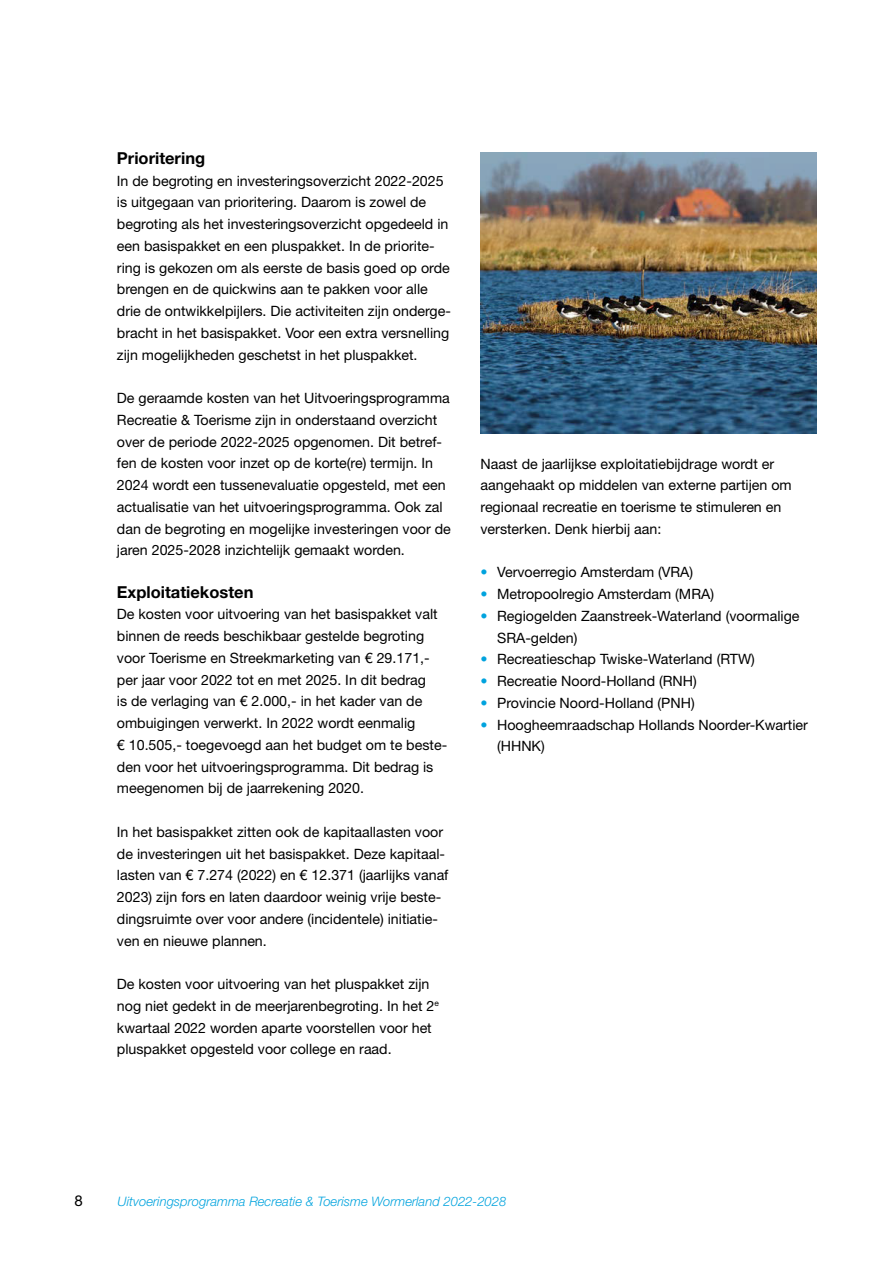
<style>
.page{position:relative;width:893px;height:1263px;background:#fff}
.page>*{position:absolute;margin:0;border:0;box-sizing:border-box;transform-origin:0 0}
.t1{font:700 16.5px "Helvetica Neue LT Std";color:#000}
.t2{font:15px "Helvetica Neue LT Std";color:#000}
.t3{font:14.25px/21.8px "Helvetica Neue LT Std";color:#000}
.t4{font:italic 300 13.05px "Helvetica Neue LT Std";color:#00a3de}
.s1{color:#00a3de}
</style>
<div class="page">
<img style="left:480px;top:152px;width:336px;height:282px">
<p class="t1" style="left:117px;top:148px;width:90px">Prioritering</p>
<p class="t3" style="left:117px;top:169px;width:335px">In de begroting en investeringsoverzicht 2022-2025 is uitgegaan van prioritering. Daarom is zowel de begroting als het investeringsoverzicht opgedeeld in een basispakket en een pluspakket. In de priorite&shy;ring is gekozen om als eerste de basis goed op orde brengen en de quickwins aan te pakken voor alle drie de ontwikkelpijlers. Die activiteiten zijn onderge&shy;bracht in het basispakket. Voor een extra versnelling zijn mogelijkheden geschetst in het pluspakket.</p>
<p class="t3" style="left:117px;top:387px;width:335px">De geraamde kosten van het Uitvoeringsprogramma Recreatie &amp; Toerisme zijn in onderstaand overzicht over de periode 2022-2025 opgenomen. Dit betref&shy;fen de kosten voor inzet op de korte(re) termijn. In 2024 wordt een tussenevaluatie opgesteld, met een actualisatie van het uitvoeringsprogramma. Ook zal dan de begroting en mogelijke investeringen voor de jaren 2025-2028 inzichtelijk gemaakt worden.</p>
<p class="t1" style="left:117px;top:582px;width:138px">Exploitatiekosten</p>
<p class="t3" style="left:117px;top:603px;width:332px">De kosten voor uitvoering van het basispakket valt binnen de reeds beschikbaar gestelde begroting voor Toerisme en Streekmarketing van € 29.171,- per jaar voor 2022 tot en met 2025. In dit bedrag<br>is de verlaging van € 2.000,- in het kader van de ombuigingen verwerkt. In 2022 wordt eenmalig<br>€ 10.505,- toegevoegd aan het budget om te beste&shy;den voor het uitvoeringsprogramma. Dit bedrag is meegenomen bij de jaarrekening 2020.</p>
<p class="t3" style="left:117px;top:821px;width:333px">In het basispakket zitten ook de kapitaallasten voor de investeringen uit het basispakket. Deze kapitaal&shy;lasten van € 7.274 (2022) en € 12.371 (jaarlijks vanaf 2023) zijn fors en laten daardoor weinig vrije beste&shy;dingsruimte over voor andere (incidentele) initiatie&shy;ven en nieuwe plannen.</p>
<p class="t3" style="left:117px;top:973px;width:324px">De kosten voor uitvoering van het pluspakket zijn nog niet gedekt in de meerjarenbegroting. In het 2<sup>e </sup>kwartaal 2022 worden aparte voorstellen voor het pluspakket opgesteld voor college en raad.</p>
<p class="t3" style="left:480px;top:452px;width:313px">Naast de jaarlijkse exploitatiebijdrage wordt er aangehaakt op middelen van externe partijen om regionaal recreatie en toerisme te stimuleren en versterken. Denk hierbij aan:</p>
<p class="t3" style="left:480px;top:561px;width:214px"><span class="s1">•</span> Vervoerregio Amsterdam (VRA)</p>
<p class="t3" style="left:480px;top:583px;width:235px"><span class="s1">•</span> Metropoolregio Amsterdam (MRA)</p>
<p class="t3" style="left:497px;top:605px;width:304px;text-indent:-17px"><span class="s1">•</span> Regiogelden Zaanstreek-Waterland (voormalige<br>SRA-gelden)</p>
<p class="t3" style="left:480px;top:648px;width:276px"><span class="s1">•</span> Recreatieschap Twiske-Waterland (RTW)</p>
<p class="t3" style="left:480px;top:670px;width:218px"><span class="s1">•</span> Recreatie Noord-Holland (RNH)</p>
<p class="t3" style="left:480px;top:692px;width:216px"><span class="s1">•</span> Provincie Noord-Holland (PNH)</p>
<p class="t3" style="left:497px;top:713px;width:312px;text-indent:-17px"><span class="s1">•</span> Hoogheemraadschap Hollands Noorder-Kwartier (HHNK)</p>
<p class="t2" style="left:74px;top:1192px;width:10px">8</p>
<p class="t4" style="left:118px;top:1194px;width:390px">Uitvoeringsprogramma Recreatie &amp; Toerisme Wormerland 2022-2028</p>
</div>
